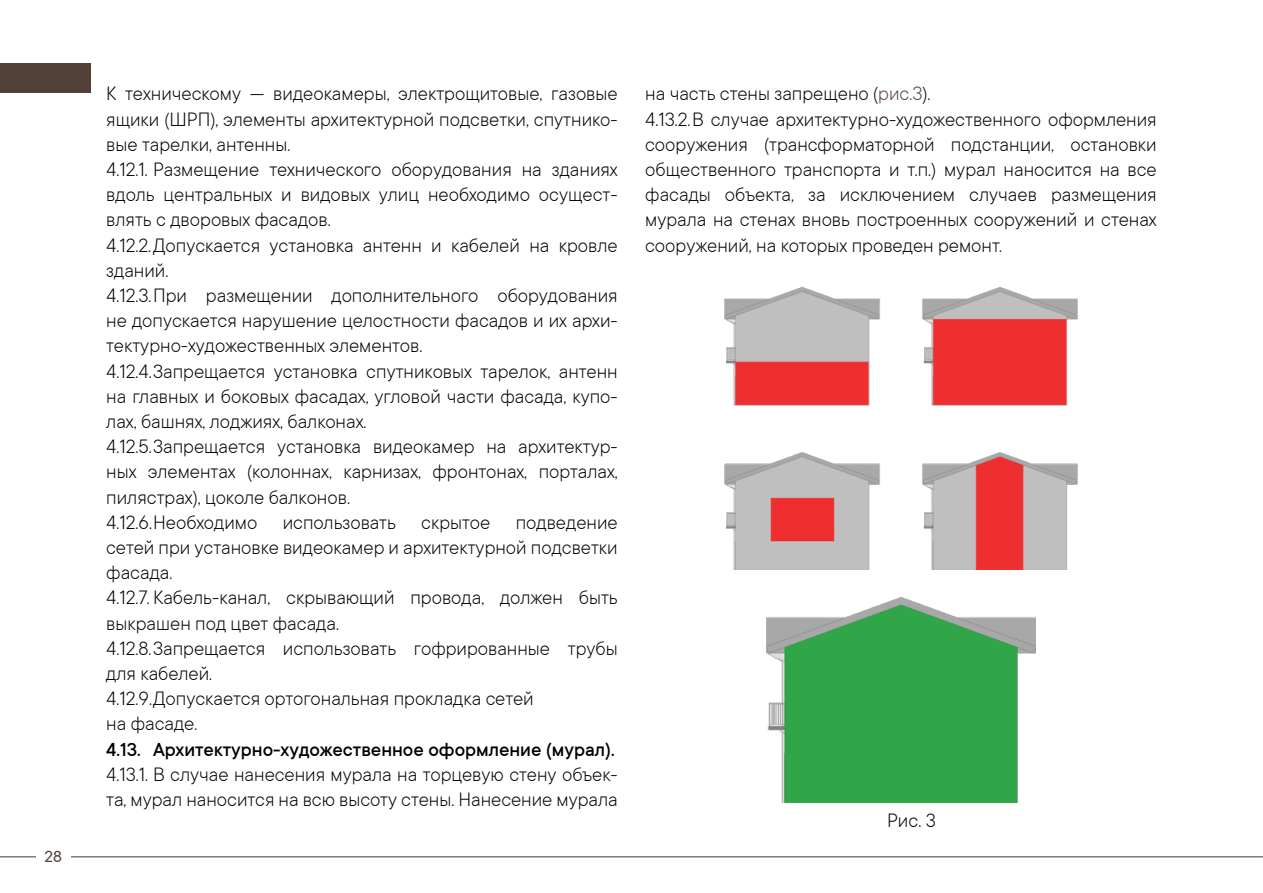
<style>
.page{position:relative;width:1263px;height:893px;background:#fff}
.page>*{position:absolute;margin:0;border:0;box-sizing:border-box;transform-origin:0 0}
.t1{font:300 21px/25.2px "TT Commons";color:#000}
.t2{font:500 21px "TT Commons";color:#000}
.t3{font:18px "TT Commons";color:#523f38}
.s1{color:#523f38}
</style>
<div class="page">
<div style="left:0;top:64px;width:90px;height:29px;background:#523f38"></div>
<hr style="left:0;top:856px;width:1263px;height:1px;background:#523f38">
<div style="left:36px;top:849px;width:34px;height:18px;background:#fff"></div>
<img style="left:725px;top:287px;width:352px;height:283px">
<img style="left:766px;top:597px;width:270px;height:206px">
<p class="t3" style="left:44px;top:847px;width:19px">28</p>
<p class="t1" style="left:106px;top:81px;width:513px">К техническому — видеокамеры, электрощитовые, газовые ящики (ШРП), элементы архитектурной подсветки, спутнико&shy;вые тарелки, антенны.<br>4.12.1. Размещение технического оборудования на зданиях вдоль центральных и видовых улиц необходимо осущест&shy;влять с дворовых фасадов.<br>4.12.2.Допускается установка антенн и кабелей на кровле зданий.<br>4.12.3.При размещении дополнительного оборудования не допускается нарушение целостности фасадов и их архи&shy;тектурно-художественных элементов.<br>4.12.4.Запрещается установка спутниковых тарелок, антенн на главных и боковых фасадах, угловой части фасада, купо&shy;лах, башнях, лоджиях, балконах.<br>4.12.5.Запрещается установка видеокамер на архитектур&shy;ных элементах (колоннах, карнизах, фронтонах, порталах, пилястрах), цоколе балконов.<br>4.12.6.Необходимо использовать скрытое подведение сетей при установке видеокамер и архитектурной подсветки фасада.<br>4.12.7. Кабель-канал, скрывающий провода, должен быть выкрашен под цвет фасада.<br>4.12.8.Запрещается использовать гофрированные трубы для кабелей.<br>4.12.9.Допускается ортогональная прокладка сетей<br>на фасаде.</p>
<p class="t2" style="left:106px;top:738px;width:510px">4.13. Архитектурно-художественное оформление (мурал).</p>
<p class="t1" style="left:106px;top:762px;width:513px">4.13.1. В случае нанесения мурала на торцевую стену объек&shy;та, мурал наносится на всю высоту стены. Нанесение мурала</p>
<p class="t1" style="left:645px;top:81px;width:513px">на часть стены запрещено (<span class="s1">рис.3</span>).<br>4.13.2.В случае архитектурно-художественного оформления сооружения (трансформаторной подстанции, остановки общественного транспорта и т.п.) мурал наносится на все фасады объекта, за исключением случаев размещения мурала на стенах вновь построенных сооружений и стенах сооружений, на которых проведен ремонт.</p>
<p class="t1" style="left:887px;top:808px;width:50px">Рис. 3</p>
</div>
